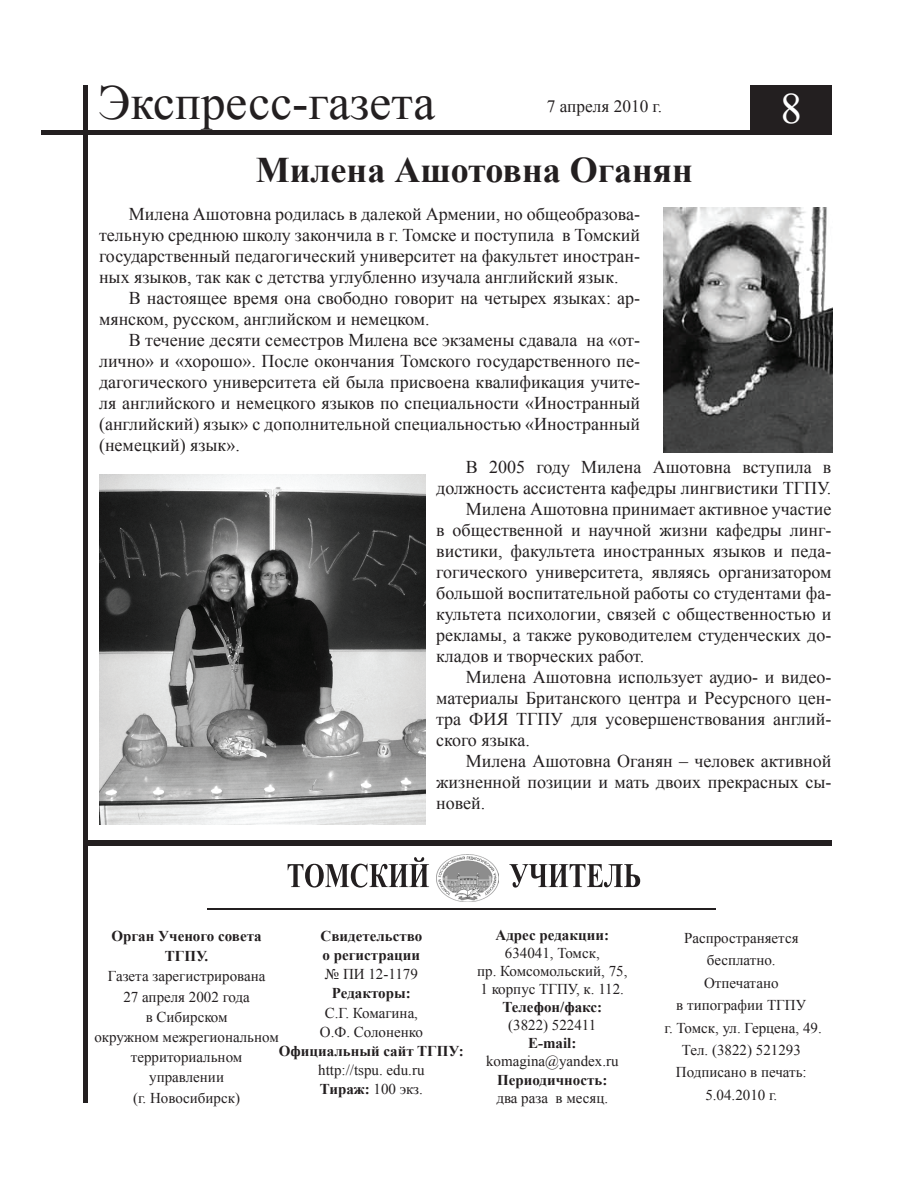
<style>
.page{position:relative;width:918px;height:1188px;background:#fff}
.page>*{position:absolute;margin:0;border:0;box-sizing:border-box;transform-origin:0 0}
.t1{font:49.05px "Times New Roman";color:#231f20}
.t2{font:43.2px "Times New Roman";color:#fff}
.t3{font:700 36px "Times New Roman";color:#231f20}
.t4{font:18px/21px "Times New Roman";color:#231f20;text-align:justify}
.t5{font:17.25px "Times New Roman";color:#231f20}
.t6{font:15px/22.4px "Times New Roman";color:#231f20;text-align:center}
.t7{font:700 15px/19.2px "Times New Roman";color:#231f20}
.s1{font-weight:700}
</style>
<div class="page">
<hr style="left:41px;top:131px;width:790px;height:4px;background:#231f20">
<div style="left:83px;top:85px;width:5px;height:1018px;background:#231f20"></div>
<div style="left:750px;top:85px;width:81px;height:50px;background:#231f20"></div>
<svg style="left:288px;top:857px;width:352px;height:31px"></svg>
<img style="left:436px;top:854px;width:63px;height:47px">
<hr style="left:207px;top:908px;width:508px;height:2px;background:#231f20">
<div style="left:85px;top:840px;width:746px;height:6px;background:#231f20"></div>
<img style="left:664px;top:207px;width:169px;height:246px">
<img style="left:99px;top:475px;width:326px;height:350px">
<h1 class="t1" style="left:98px;top:69px;width:338px">Экспресс-газета</h1>
<p class="t5" style="left:547px;top:95px;width:117px">7 апреля 2010 г.</p>
<h2 class="t2" style="left:781px;top:80px;width:23px">8</h2>
<h3 class="t3" style="left:256px;top:145px;width:439px">Милена Ашотовна Оганян</h3>
<p class="t4" style="left:99px;top:203px;width:543px;text-indent:30px">Милена Ашотовна родилась в далекой Армении, но общеобразова&shy;тельную среднюю школу закончила в г. Томске и поступила в Томский государственный педагогический университет на факультет иностран&shy;ных языков, так как с детства углубленно изучала английский язык.</p>
<p class="t4" style="left:99px;top:287px;width:543px;text-indent:30px">В настоящее время она свободно говорит на четырех языках: ар&shy;мянском, русском, английском и немецком.</p>
<p class="t4" style="left:129px;top:329px;width:513px">В течение десяти семестров Милена все экзамены сдавала на «от-</p>
<p class="t4" style="left:99px;top:350px;width:543px">лично» и «хорошо». После окончания Томского государственного пе-</p>
<p class="t4" style="left:99px;top:371px;width:543px">дагогического университета ей была присвоена квалификация учите-</p>
<p class="t4" style="left:99px;top:392px;width:543px">ля английского и немецкого языков по специальности «Иностранный</p>
<p class="t4" style="left:99px;top:413px;width:543px">(английский) язык» с дополнительной специальностью «Иностранный</p>
<p class="t4" style="left:99px;top:434px;width:142px">(немецкий) язык».</p>
<p class="t4" style="left:466px;top:456px;width:367px">В 2005 году Милена Ашотовна вступила в</p>
<p class="t4" style="left:436px;top:477px;width:397px">должность ассистента кафедры лингвистики ТГПУ.</p>
<p class="t4" style="left:466px;top:498px;width:367px">Милена Ашотовна принимает активное участие</p>
<p class="t4" style="left:436px;top:519px;width:397px">в общественной и научной жизни кафедры линг-</p>
<p class="t4" style="left:436px;top:540px;width:397px">вистики, факультета иностранных языков и педа-</p>
<p class="t4" style="left:436px;top:561px;width:397px">гогического университета, являясь организатором</p>
<p class="t4" style="left:436px;top:582px;width:397px">большой воспитательной работы со студентами фа-</p>
<p class="t4" style="left:436px;top:603px;width:397px">культета психологии, связей с общественностью и</p>
<p class="t4" style="left:436px;top:624px;width:397px">рекламы, а также руководителем студенческих до-</p>
<p class="t4" style="left:436px;top:645px;width:210px">кладов и творческих работ.</p>
<p class="t4" style="left:466px;top:666px;width:367px">Милена Ашотовна использует аудио- и видео-</p>
<p class="t4" style="left:436px;top:687px;width:397px">материалы Британского центра и Ресурсного цен-</p>
<p class="t4" style="left:436px;top:708px;width:397px">тра ФИЯ ТГПУ для усовершенствования англий-</p>
<p class="t4" style="left:436px;top:729px;width:95px">ского языка.</p>
<p class="t4" style="left:466px;top:750px;width:367px">Милена Ашотовна Оганян – человек активной</p>
<p class="t4" style="left:436px;top:771px;width:397px">жизненной позиции и мать двоих прекрасных сы-</p>
<p class="t4" style="left:436px;top:792px;width:51px">новей.</p>
<p class="t7" style="left:321px;top:926px;width:103px">Свидетельство о регистрации</p>
<p class="t6" style="left:325px;top:963px;width:94px">№ ПИ 12-1179</p>
<p class="t7" style="left:332px;top:983px;width:80px">Редакторы:</p>
<p class="t6" style="left:320px;top:1003px;width:104px;line-height:19.2px">С.Г. Комагина,<br>О.Ф. Солоненко</p>
<p class="t7" style="left:279px;top:1041px;width:187px">Официальный сайт ТГПУ:</p>
<p class="t6" style="left:318px;top:1060px;width:108px;line-height:19.2px;text-align:left">http://tspu. edu.ru<br><span class="s1">Тираж:</span> 100 экз.</p>
<p class="t7" style="left:112px;top:925px;width:152px;line-height:20.2px;text-align:center">Орган Ученого совета<br>ТГПУ.</p>
<p class="t6" style="left:94px;top:966px;width:186px;line-height:20.2px">Газета зарегистрирована<br>27 апреля 2002 года<br>в Сибирском<br>окружном межрегиональном территориальном управлении<br>(г. Новосибирск)</p>
<p class="t7" style="left:496px;top:925px;width:115px">Адрес редакции:</p>
<p class="t6" style="left:477px;top:944px;width:152px;line-height:18.1px">634041, Томск,<br>пр. Комсомольский, 75,<br>1 корпус ТГПУ, к. 112.</p>
<p class="t7" style="left:502px;top:997px;width:101px">Телефон/факс:</p>
<p class="t6" style="left:508px;top:1014px;width:90px">(3822) 522411</p>
<p class="t7" style="left:528px;top:1033px;width:50px">E-mail:</p>
<p class="t6" style="left:486px;top:1050px;width:134px">komagina@yandex.ru</p>
<p class="t7" style="left:497px;top:1070px;width:112px">Периодичность:</p>
<p class="t6" style="left:496px;top:1086px;width:113px">два раза в месяц.</p>
<p class="t6" style="left:665px;top:927px;width:159px">Распространяется бесплатно.<br>Отпечатано<br>в типографии ТГПУ<br>г. Томск, ул. Герцена, 49.<br>Тел. (3822) 521293<br>Подписано в печать:<br>5.04.2010 г.</p>
</div>
